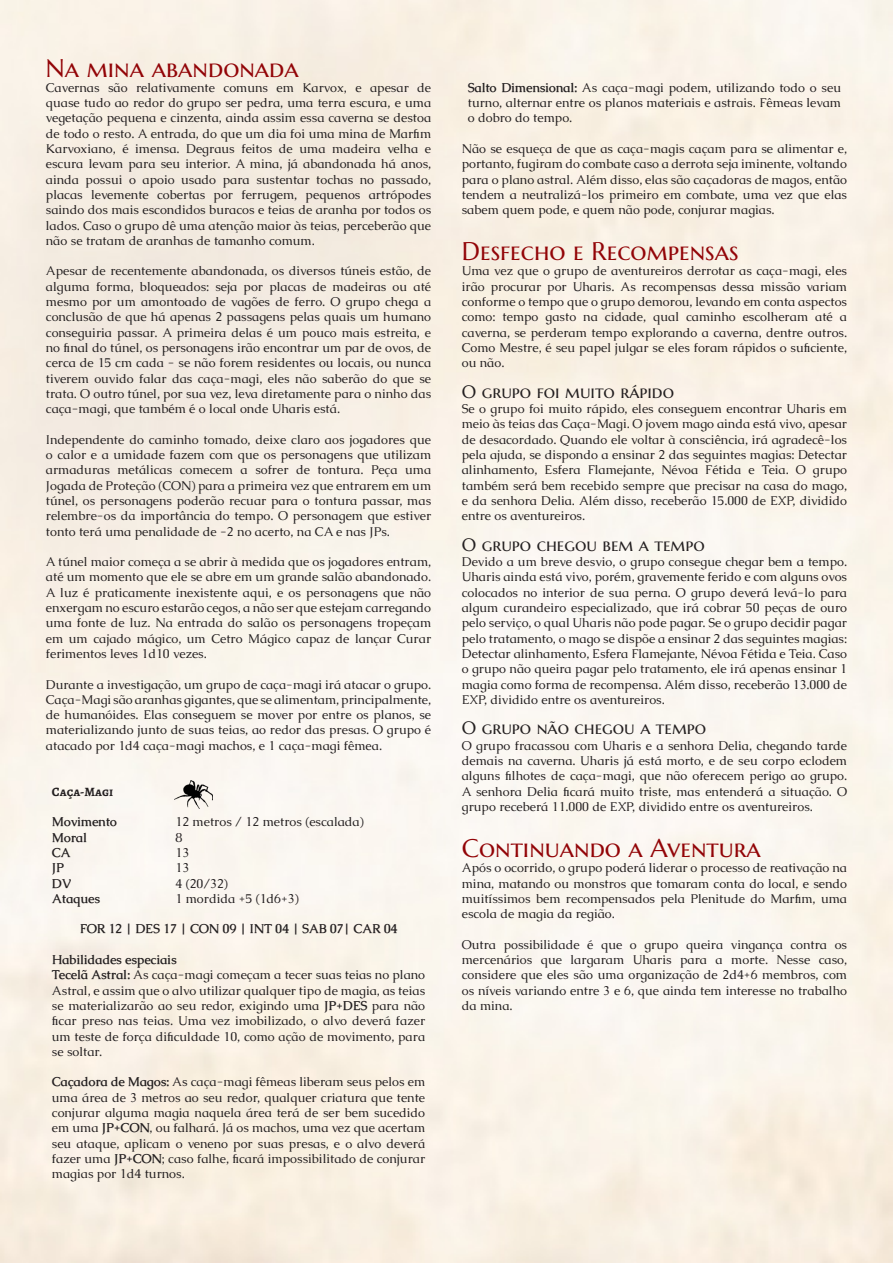
<style>
.page{position:relative;width:893px;height:1263px;background:#fff}
.page>*{position:absolute;margin:0;border:0;box-sizing:border-box;transform-origin:0 0}
.Título_1{font:25.5px "Marcellus SC";color:#920407}
.Título_2{font:18px "Marcellus SC";color:#231f20}
.t1{font:12.75px/15.3px "Caudex";color:#231f20;text-align:justify}
.t2{font:700 12.75px "Caudex";color:#231f20}
.Título_de_Tabela{font:700 12.75px "Alegreya SC";color:#231f20}
.s1{font-weight:700}
</style>
<div class="page">
<img style="left:174px;top:780px;width:39px;height:29px">
<p class="Título_1" style="left:46px;top:52px;width:254px">Na mina abandonada</p>
<p class="t1" style="left:46px;top:80px;width:387px">Cavernas são relativamente comuns em Karvox, e apesar de quase tudo ao redor do grupo ser pedra, uma terra escura, e uma vegetação pequena e cinzenta, ainda assim essa caverna se destoa de todo o resto. A entrada, do que um dia foi uma mina de Marfim Karvoxiano, é imensa. Degraus feitos de uma madeira velha e escura levam para seu interior. A mina, já abandonada há anos, ainda possui o apoio usado para sustentar tochas no passado, placas levemente cobertas por ferrugem, pequenos artrópodes saindo dos mais escondidos buracos e teias de aranha por todos os lados. Caso o grupo dê uma atenção maior às teias, perceberão que não se tratam de aranhas de tamanho comum.</p>
<p class="t1" style="left:46px;top:263px;width:387px">Apesar de recentemente abandonada, os diversos túneis estão, de alguma forma, bloqueados: seja por placas de madeiras ou até mesmo por um amontoado de vagões de ferro. O grupo chega a conclusão de que há apenas 2 passagens pelas quais um humano conseguiria passar. A primeira delas é um pouco mais estreita, e no final do túnel, os personagens irão encontrar um par de ovos, de cerca de 15 cm cada - se não forem residentes ou locais, ou nunca tiverem ouvido falar das caça-magi, eles não saberão do que se trata. O outro túnel, por sua vez, leva diretamente para o ninho das caça-magi, que também é o local onde Uharis está.</p>
<p class="t1" style="left:46px;top:432px;width:387px">Independente do caminho tomado, deixe claro aos jogadores que o calor e a umidade fazem com que os personagens que utilizam armaduras metálicas comecem a sofrer de tontura. Peça uma Jogada de Proteção (CON) para a primeira vez que entrarem em um túnel, os personagens poderão recuar para o tontura passar, mas relembre-os da importância do tempo. O personagem que estiver tonto terá uma penalidade de -2 no acerto, na CA e nas JPs.</p>
<p class="t1" style="left:46px;top:554px;width:387px">A túnel maior começa a se abrir à medida que os jogadores entram, até um momento que ele se abre em um grande salão abandonado.<br>A luz é praticamente inexistente aqui, e os personagens que não enxergam no escuro estarão cegos, a não ser que estejam carregando uma fonte de luz. Na entrada do salão os personagens tropeçam em um cajado mágico, um Cetro Mágico capaz de lançar Curar ferimentos leves 1d10 vezes.</p>
<p class="t1" style="left:46px;top:676px;width:387px">Durante a investigação, um grupo de caça-magi irá atacar o grupo.<br>Caça-Magi são aranhas gigantes, que se alimentam, principalmente, de humanóides. Elas conseguem se mover por entre os planos, se materializando junto de suas teias, ao redor das presas. O grupo é atacado por 1d4 caça-magi machos, e 1 caça-magi fêmea.</p>
<p class="Título_de_Tabela" style="left:52px;top:783px;width:63px">Caça-Magi</p>
<p class="t2" style="left:52px;top:814px;width:66px">Movimento</p>
<p class="t2" style="left:52px;top:829px;width:36px">Moral</p>
<p class="t2" style="left:52px;top:844px;width:20px">CA</p>
<p class="t2" style="left:52px;top:859px;width:13px">JP</p>
<p class="t2" style="left:52px;top:875px;width:21px">DV</p>
<p class="t2" style="left:52px;top:890px;width:50px">Ataques</p>
<p class="t1" style="left:175px;top:814px;width:190px">12 metros / 12 metros (escalada)</p>
<p class="t1" style="left:175px;top:829px;width:8px">8</p>
<p class="t1" style="left:175px;top:845px;width:15px">13</p>
<p class="t1" style="left:175px;top:860px;width:15px">13</p>
<p class="t1" style="left:175px;top:875px;width:54px">4 (20/32)</p>
<p class="t1" style="left:175px;top:891px;width:125px">1 mordida +5 (1d6+3)</p>
<p class="t2" style="left:80px;top:921px;width:319px">FOR 12 | DES 17 | CON 09 | INT 04 | SAB 07| CAR 04</p>
<p class="t2" style="left:52px;top:951px;width:126px">Habilidades especiais</p>
<p class="t1" style="left:52px;top:967px;width:375px"><span class="s1">Tecelã Astral:</span> As caça-magi começam a tecer suas teias no plano Astral, e assim que o alvo utilizar qualquer tipo de magia, as teias se materializarão ao seu redor, exigindo uma <span class="s1">JP+DES</span> para não ficar preso nas teias. Uma vez imobilizado, o alvo deverá fazer um teste de força dificuldade 10, como ação de movimento, para se soltar.</p>
<p class="t1" style="left:52px;top:1074px;width:375px"><span class="s1">Caçadora de Magos:</span> As caça-magi fêmeas liberam seus pelos em uma área de 3 metros ao seu redor, qualquer criatura que tente conjurar alguma magia naquela área terá de ser bem sucedido em uma <span class="s1">JP+CON</span>, ou falhará. Já os machos, uma vez que acertam seu ataque, aplicam o veneno por suas presas, e o alvo deverá fazer uma <span class="s1">JP+CON</span>; caso falhe, ficará impossibilitado de conjurar magias por 1d4 turnos.</p>
<p class="t1" style="left:468px;top:80px;width:375px"><span class="s1">Salto Dimensional:</span> As caça-magi podem, utilizando todo o seu turno, alternar entre os planos materiais e astrais. Fêmeas levam o dobro do tempo.</p>
<p class="t1" style="left:462px;top:141px;width:387px">Não se esqueça de que as caça-magis caçam para se alimentar e, portanto, fugiram do combate caso a derrota seja iminente, voltando para o plano astral. Além disso, elas são caçadoras de magos, então tendem a neutralizá-los primeiro em combate, uma vez que elas sabem quem pode, e quem não pode, conjurar magias.</p>
<p class="Título_1" style="left:462px;top:235px;width:278px">Desfecho e Recompensas</p>
<p class="t1" style="left:462px;top:263px;width:387px">Uma vez que o grupo de aventureiros derrotar as caça-magi, eles irão procurar por Uharis. As recompensas dessa missão variam conforme o tempo que o grupo demorou, levando em conta aspectos como: tempo gasto na cidade, qual caminho escolheram até a caverna, se perderam tempo explorando a caverna, dentre outros.<br>Como Mestre, é seu papel julgar se eles foram rápidos o suficiente, ou não.</p>
<p class="Título_2" style="left:462px;top:380px;width:214px">O grupo foi muito rápido</p>
<p class="t1" style="left:462px;top:401px;width:387px">Se o grupo foi muito rápido, eles conseguem encontrar Uharis em meio às teias das Caça-Magi. O jovem mago ainda está vivo, apesar de desacordado. Quando ele voltar à consciência, irá agradecê-los pela ajuda, se dispondo a ensinar 2 das seguintes magias: Detectar alinhamento, Esfera Flamejante, Névoa Fétida e Teia. O grupo também será bem recebido sempre que precisar na casa do mago, e da senhora Delia. Além disso, receberão 15.000 de EXP, dividido entre os aventureiros.</p>
<p class="Título_2" style="left:462px;top:533px;width:245px">O grupo chegou bem a tempo</p>
<p class="t1" style="left:462px;top:554px;width:387px">Devido a um breve desvio, o grupo consegue chegar bem a tempo.<br>Uharis ainda está vivo, porém, gravemente ferido e com alguns ovos colocados no interior de sua perna. O grupo deverá levá-lo para algum curandeiro especializado, que irá cobrar 50 peças de ouro pelo serviço, o qual Uharis não pode pagar. Se o grupo decidir pagar pelo tratamento, o mago se dispõe a ensinar 2 das seguintes magias:<br>Detectar alinhamento, Esfera Flamejante, Névoa Fétida e Teia. Caso o grupo não queira pagar pelo tratamento, ele irá apenas ensinar 1 magia como forma de recompensa. Além disso, receberão 13.000 de EXP, dividido entre os aventureiros.</p>
<p class="Título_2" style="left:462px;top:717px;width:246px">O grupo não chegou a tempo</p>
<p class="t1" style="left:462px;top:738px;width:387px">O grupo fracassou com Uharis e a senhora Delia, chegando tarde demais na caverna. Uharis já está morto, e de seu corpo eclodem alguns filhotes de caça-magi, que não oferecem perigo ao grupo.<br>A senhora Delia ficará muito triste, mas entenderá a situação. O grupo receberá 11.000 de EXP, dividido entre os aventureiros.</p>
<p class="Título_1" style="left:462px;top:832px;width:301px">Continuando a Aventura</p>
<p class="t1" style="left:462px;top:860px;width:387px">Após o ocorrido, o grupo poderá liderar o processo de reativação na mina, matando ou monstros que tomaram conta do local, e sendo muitíssimos bem recompensados pela Plenitude do Marfim, uma escola de magia da região.</p>
<p class="t1" style="left:462px;top:937px;width:387px">Outra possibilidade é que o grupo queira vingança contra os mercenários que largaram Uharis para a morte. Nesse caso, considere que eles são uma organização de 2d4+6 membros, com os níveis variando entre 3 e 6, que ainda tem interesse no trabalho da mina.</p>
</div>
